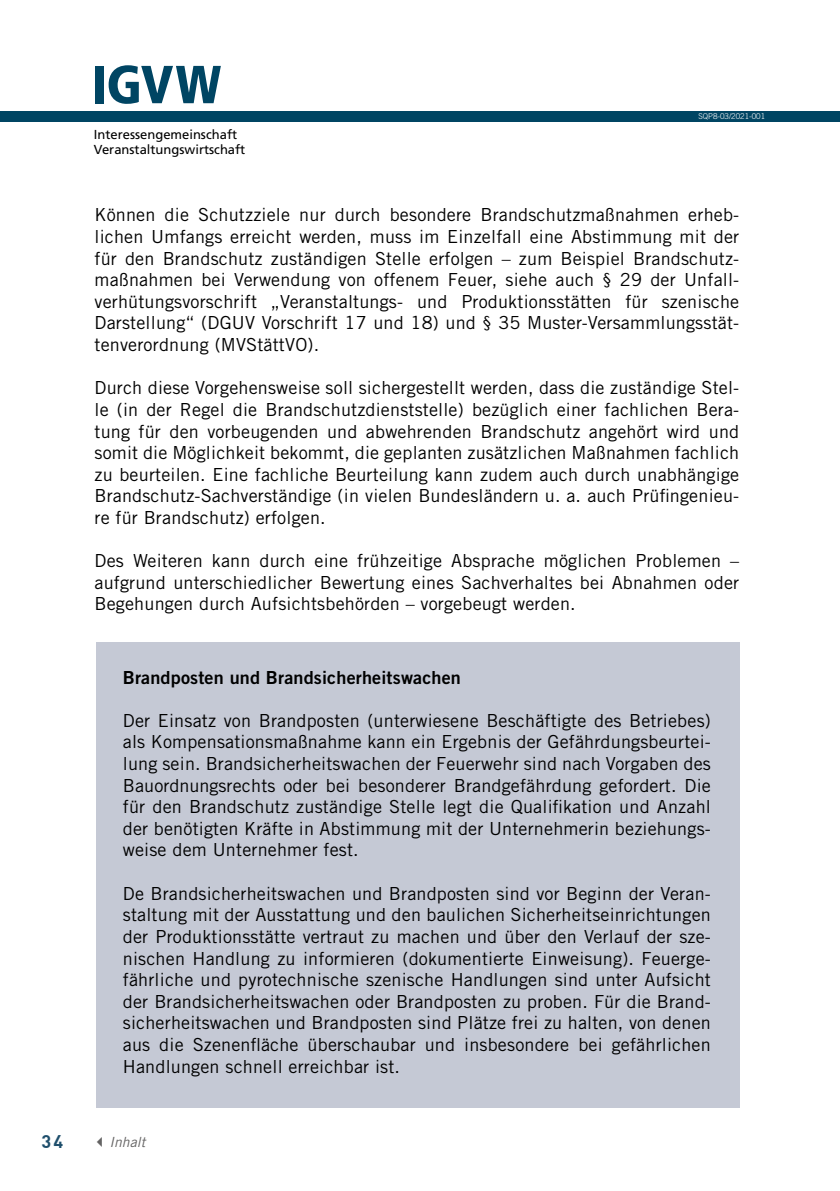
<style>
.page{position:relative;width:840px;height:1191px;background:#fff}
.page>*{position:absolute;margin:0;border:0;box-sizing:border-box;transform-origin:0 0}
.t1{font:900 condensed 53.4px "Frutiger";color:#004563}
.t2{font:18px/21.6px "Trade Gothic LT Std";letter-spacing:.01em;color:#000;text-align:justify}
.t3{font:18px "Trade Gothic LT Std Bd 2";letter-spacing:.01em;color:#000}
.t4{font:700 18px "DIN";color:#1f4f6c}
.t5{font:italic 14px "Trade Gothic LT Std";color:#646363}
.t6{font:13px/15.6px "Frutiger";color:#000}
.t7{font:300 8px "Trade Gothic LT Std";color:#fff}
</style>
<div class="page">
<div style="left:0;top:111px;width:839px;height:10px;background:#004563"></div>
<div style="left:96px;top:642px;width:642px;height:465px;background:#c5c9d5"></div>
<p class="t4" style="left:42px;top:1130px;width:23px">34</p>
<h1 class="t1" style="left:91px;top:53px;width:131px">IGVW</h1>
<p class="t6" style="left:94px;top:126px;width:153px">Interessengemeinschaft<br>Veranstaltungswirtschaft</p>
<p class="t7" style="left:698px;top:112px;width:68px">SQP8-03/2021-001</p>
<p class="t2" style="left:94px;top:204px;width:646px">Können die Schutzziele nur durch besondere Brandschutzmaßnahmen erheb&shy;lichen Umfangs erreicht werden, muss im Einzelfall eine Abstimmung mit der für den Brandschutz zuständigen Stelle erfolgen – zum Beispiel Brandschutz&shy;maßnahmen bei Verwendung von offenem Feuer, siehe auch § 29 der Unfall&shy;verhütungsvorschrift „Veranstaltungs- und Produktionsstätten für szenische Darstellung“ (DGUV Vorschrift 17 und 18) und § 35 Muster-Versammlungsstät&shy;tenverordnung (MVStättVO).</p>
<p class="t2" style="left:94px;top:377px;width:646px">Durch diese Vorgehensweise soll sichergestellt werden, dass die zuständige Stel&shy;le (in der Regel die Brandschutzdienststelle) bezüglich einer fachlichen Bera&shy;tung für den vorbeugenden und abwehrenden Brandschutz angehört wird und somit die Möglichkeit bekommt, die geplanten zusätzlichen Maßnahmen fachlich zu beurteilen. Eine fachliche Beurteilung kann zudem auch durch unabhängige Brandschutz-Sachverständige (in vielen Bundesländern u. a. auch Prüfingenieu&shy;re für Brandschutz) erfolgen.</p>
<p class="t2" style="left:94px;top:550px;width:646px">Des Weiteren kann durch eine frühzeitige Absprache möglichen Problemen – aufgrund unterschiedlicher Bewertung eines Sachverhaltes bei Abnahmen oder Begehungen durch Aufsichtsbehörden – vorgebeugt werden.</p>
<p class="t3" style="left:123px;top:666px;width:339px">Brandposten und Brandsicherheitswachen</p>
<p class="t2" style="left:123px;top:709px;width:589px">Der Einsatz von Brandposten (unterwiesene Beschäftigte des Betriebes) als Kompensationsmaßnahme kann ein Ergebnis der Gefährdungsbeurtei&shy;lung sein. Brandsicherheitswachen der Feuerwehr sind nach Vorgaben des Bauordnungsrechts oder bei besonderer Brandgefährdung gefordert. Die für den Brandschutz zuständige Stelle legt die Qualifikation und Anzahl der benötigten Kräfte in Abstimmung mit der Unternehmerin beziehungs&shy;weise dem Unternehmer fest.</p>
<p class="t2" style="left:123px;top:882px;width:589px">De Brandsicherheitswachen und Brandposten sind vor Beginn der Veran&shy;staltung mit der Ausstattung und den baulichen Sicherheitseinrichtungen der Produktionsstätte vertraut zu machen und über den Verlauf der sze&shy;nischen Handlung zu informieren (dokumentierte Einweisung). Feuerge&shy;fährliche und pyrotechnische szenische Handlungen sind unter Aufsicht der Brandsicherheitswachen oder Brandposten zu proben. Für die Brand&shy;sicherheitswachen und Brandposten sind Plätze frei zu halten, von denen aus die Szenenfläche überschaubar und insbesondere bei gefährlichen Handlungen schnell erreichbar ist.</p>
<p class="t5" style="left:109px;top:1133px;width:37px">Inhalt</p>
</div>
